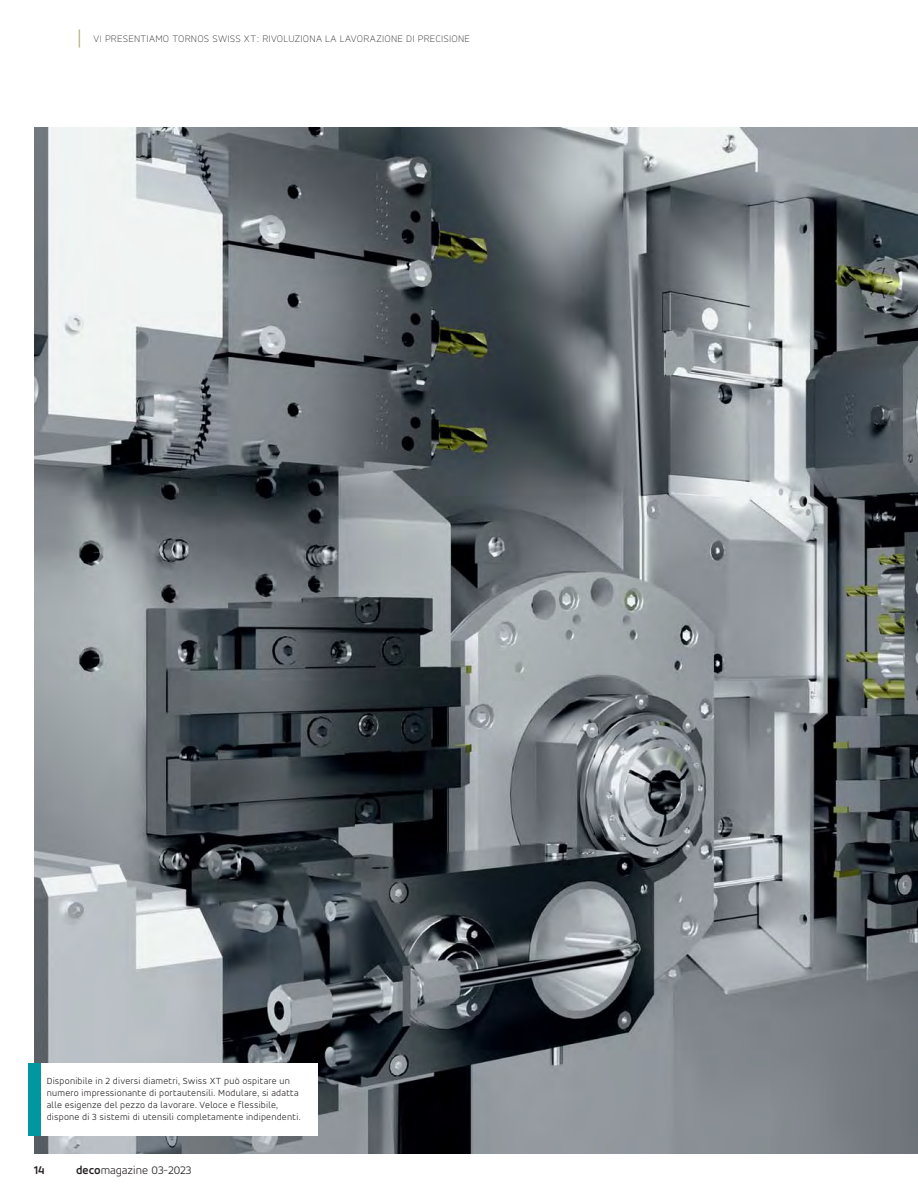
<style>
.page{position:relative;width:918px;height:1188px;background:#fff}
.page>*{position:absolute;margin:0;border:0;box-sizing:border-box;transform-origin:0 0}
.t1{font:300 21px "DIN Pro";color:#aaa869}
.t2{font:300 12px "Tornos Accord Alt";color:#231f20}
.t3{font:700 12px "Tornos Accord Alt";color:#231f20}
.t4{font:100 10.5px "Tornos Accord Alt";letter-spacing:.025em;color:#231f20}
.t5{font:300 9.75px/12px "Tornos Accord Alt";letter-spacing:.02em;color:#231f20}
.s1{font-weight:700}
</style>
<div class="page">
<img style="left:34px;top:127px;width:884px;height:1027px">
<div style="left:28px;top:1063px;width:290px;height:73px;background:#fff"></div>
<div style="left:28px;top:1063px;width:12px;height:73px;background:#0097a0"></div>
<h1 class="t1" style="left:76px;top:27px;width:8px">|</h1>
<p class="t4" style="left:94px;top:35px;width:378px">VI PRESENTIAMO TORNOS SWISS XT : RIVOLUZIONA LA LAVORAZIONE DI PRECISIONE</p>
<p class="t5" style="left:47px;top:1076px;width:255px">Disponibile in 2 diversi diametri, Swiss XT può ospitare un numero impressionante di portautensili. Modulare, si adatta alle esigenze del pezzo da lavorare. Veloce e flessibile, dispone di 3 sistemi di utensili completamente indipendenti.</p>
<p class="t3" style="left:34px;top:1165px;width:12px">14</p>
<p class="t2" style="left:76px;top:1166px;width:117px"><span class="s1">deco</span>magazine 03-2023</p>
</div>
